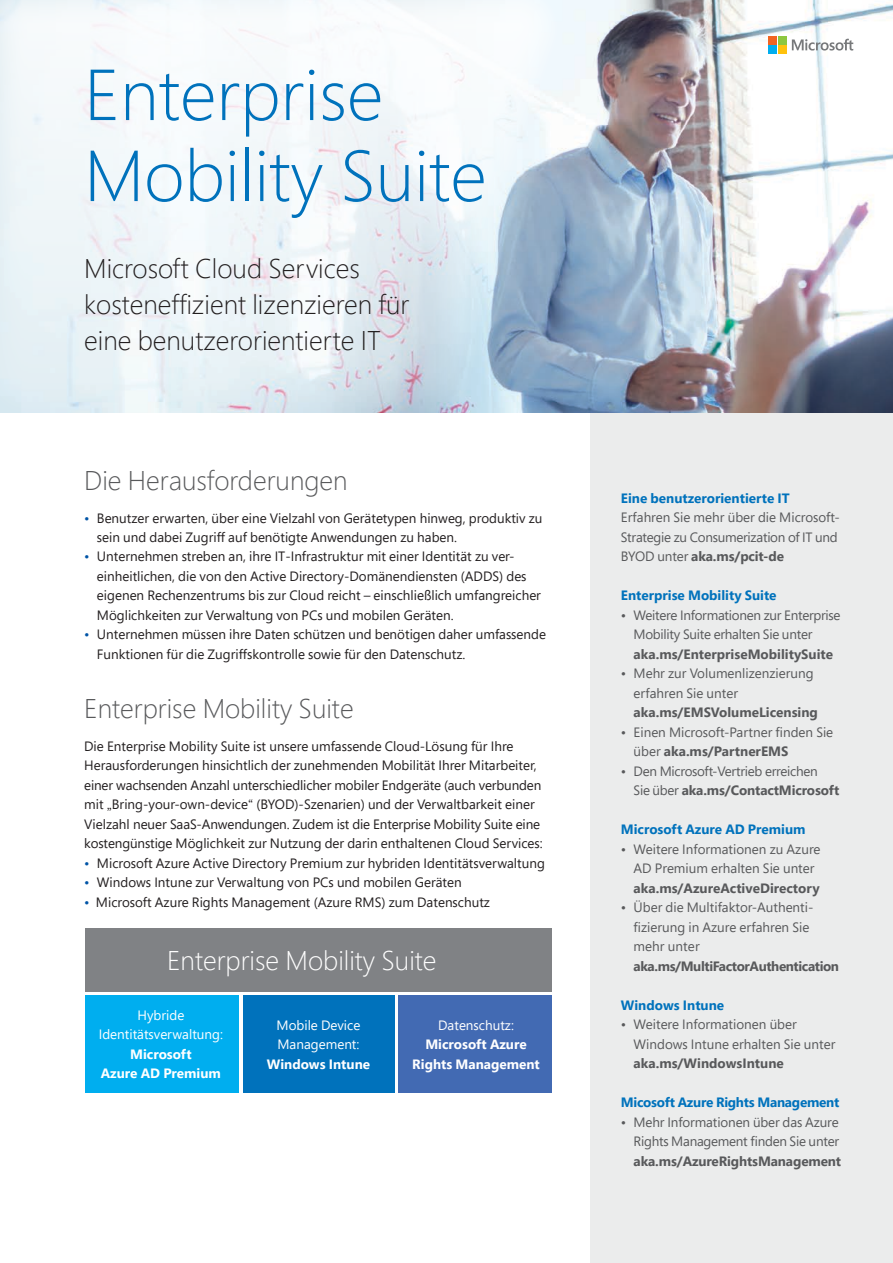
<style>
.page{position:relative;width:893px;height:1263px;background:#fff}
.page>*{position:absolute;margin:0;border:0;box-sizing:border-box;transform-origin:0 0}
.t1{font:300 72px/81px "Segoe Pro";color:#0072bc}
.t2{font:300 27px/36px "Segoe Pro";color:#231f20}
.t3{font:300 27px "Segoe Pro";color:#58595b}
.t4{font:300 27px "Segoe Pro";color:#fff}
.t5{font:13.5px/19.5px "Segoe Pro";color:#231f20}
.t6{font:13.5px/19.5px "Segoe Pro";letter-spacing:-.02em;color:#58595b}
.t7{font:13.5px/19.5px "Segoe Pro";color:#58595b}
.t8{font:700 13.5px "Segoe Pro";color:#58595b}
.t9{font:700 13.5px "Segoe Pro";color:#0072bc}
.t10{font:700 13.5px/19.5px "Segoe Pro";color:#fff;text-align:center}
.t11{font:13.5px/19.5px "Segoe Pro";color:#fff;text-align:center}
.t12{font:700 13.5px "Segoe Pro";letter-spacing:-.03em;color:#58595b}
.t13{font:700 13.5px "Segoe Pro";letter-spacing:-.02em;color:#0072bc}
.s1{color:#0054a6}
.s2{font-weight:700}
</style>
<div class="page">
<div style="left:591px;top:0;width:302px;height:1263px;background:#ebecec"></div>
<img style="left:575px;top:0;width:318px;height:412px">
<svg style="left:792px;top:39px;width:61px;height:12px"></svg>
<div style="left:768px;top:36px;width:9px;height:8px;background:#f26522"></div>
<div style="left:778px;top:36px;width:8px;height:8px;background:#8dc73f"></div>
<div style="left:768px;top:45px;width:9px;height:9px;background:#00aeef"></div>
<div style="left:778px;top:45px;width:8px;height:9px;background:#ffc20d"></div>
<div style="left:85px;top:996px;width:153px;height:97px;background:#00aeef"></div>
<div style="left:243px;top:996px;width:151px;height:97px;background:#0072bc"></div>
<div style="left:399px;top:996px;width:153px;height:97px;background:#426ab3"></div>
<div style="left:85px;top:928px;width:467px;height:63px;background:#808285"></div>
<svg style="left:0;top:0;width:575px;height:413px;fill:#f0f6f9"></svg>
<h1 class="t1" style="left:84px;top:52px;width:404px">Enterprise<br>Mobility Suite</h1>
<h2 class="t2" style="left:84px;top:250px;width:327px">Microsoft Cloud Services kosteneffizient lizenzieren für eine benutzerorientierte IT</h2>
<h2 class="t3" style="left:84px;top:461px;width:265px">Die Herausforderungen</h2>
<p class="t5" style="left:97px;top:508px;width:447px;text-indent:-13px"><span class="s1">•</span> Benutzer erwarten, über eine Vielzahl von Gerätetypen hinweg, produktiv zu sein und dabei Zugriff auf benötigte Anwendungen zu haben.</p>
<p class="t5" style="left:97px;top:547px;width:446px;text-indent:-13px"><span class="s1">•</span> Unternehmen streben an, ihre IT-Infrastruktur mit einer Identität zu ver&shy;einheitlichen, die von den Active Directory-Domänendiensten (ADDS) des eigenen Rechenzentrums bis zur Cloud reicht – einschließlich umfangreicher Möglichkeiten zur Verwaltung von PCs und mobilen Geräten.</p>
<p class="t5" style="left:97px;top:625px;width:451px;text-indent:-13px"><span class="s1">•</span> Unternehmen müssen ihre Daten schützen und benötigen daher umfassende<br>Funktionen für die Zugriffskontrolle sowie für den Datenschutz.</p>
<h2 class="t3" style="left:84px;top:689px;width:271px">Enterprise Mobility Suite</h2>
<p class="t5" style="left:84px;top:736px;width:460px">Die Enterprise Mobility Suite ist unsere umfassende Cloud-Lösung für Ihre Herausforderungen hinsichtlich der zunehmenden Mobilität Ihrer Mitarbeiter, einer wachsenden Anzahl unterschiedlicher mobiler Endgeräte (auch verbunden mit „Bring-your-own-device“ (BYOD)-Szenarien) und der Verwaltbarkeit einer Vielzahl neuer SaaS-Anwendungen. Zudem ist die Enterprise Mobility Suite eine kostengünstige Möglichkeit zur Nutzung der darin enthaltenen Cloud Services:</p>
<p class="t5" style="left:84px;top:853px;width:462px"><span class="s1">•</span> Microsoft Azure Active Directory Premium zur hybriden Identitätsverwaltung</p>
<p class="t5" style="left:84px;top:872px;width:379px"><span class="s1">•</span> Windows Intune zur Verwaltung von PCs und mobilen Geräten</p>
<p class="t5" style="left:84px;top:892px;width:407px"><span class="s1">•</span> Microsoft Azure Rights Management (Azure RMS) zum Datenschutz</p>
<h2 class="t4" style="left:167px;top:942px;width:271px">Enterprise Mobility Suite</h2>
<p class="t11" style="left:99px;top:1005px;width:126px">Hybride<br>Identitätsverwaltung:</p>
<p class="t10" style="left:101px;top:1044px;width:122px">Microsoft<br>Azure AD Premium</p>
<p class="t11" style="left:277px;top:1015px;width:85px;text-align:left">Mobile Device<br>Management:</p>
<p class="t10" style="left:267px;top:1054px;width:105px">Windows Intune</p>
<p class="t11" style="left:438px;top:1015px;width:77px">Datenschutz:</p>
<p class="t10" style="left:412px;top:1034px;width:129px">Microsoft Azure<br>Rights Management</p>
<p class="t9" style="left:621px;top:488px;width:170px">Eine benutzerorientierte IT</p>
<p class="t6" style="left:621px;top:507px;width:220px">Erfahren Sie mehr über die Microsoft-<br>Strategie zu Consumerization of IT und<br>BYOD unter <span class="s2">aka.ms/pcit-de</span></p>
<p class="t9" style="left:621px;top:586px;width:157px">Enterprise Mobility Suite</p>
<p class="t6" style="left:634px;top:605px;width:208px;text-indent:-13px">• Weitere Informationen zur Enterprise<br>Mobility Suite erhalten Sie unter</p>
<p class="t8" style="left:634px;top:644px;width:201px">aka.ms/EnterpriseMobilitySuite</p>
<p class="t7" style="left:634px;top:663px;width:182px;text-indent:-13px">• Mehr zur Volumenlizenzierung erfahren Sie unter</p>
<p class="t8" style="left:634px;top:703px;width:186px">aka.ms/EMSVolumeLicensing</p>
<p class="t7" style="left:634px;top:722px;width:201px;text-indent:-13px">• Einen Microsoft-Partner finden Sie über <span class="s2">aka.ms/PartnerEMS</span></p>
<p class="t6" style="left:634px;top:761px;width:207px;text-indent:-13px">• Den Microsoft-Vertrieb erreichen<br>Sie über <span class="s2">aka.ms/ContactMicrosoft</span></p>
<p class="t9" style="left:621px;top:820px;width:186px">Microsoft Azure AD Premium</p>
<p class="t7" style="left:621px;top:839px;width:201px;text-align:center">• Weitere Informationen zu Azure<br>AD Premium erhalten Sie unter</p>
<p class="t8" style="left:634px;top:878px;width:188px">aka.ms/AzureActiveDirectory</p>
<p class="t7" style="left:634px;top:897px;width:181px;text-indent:-13px">• Über die Multifaktor-Authenti&shy;fizierung in Azure erfahren Sie mehr unter</p>
<p class="t12" style="left:634px;top:956px;width:207px">aka.ms/MultiFactorAuthentication</p>
<p class="t9" style="left:621px;top:995px;width:105px">Windows Intune</p>
<p class="t7" style="left:634px;top:1014px;width:203px;text-indent:-13px">• Weitere Informationen über<br>Windows Intune erhalten Sie unter</p>
<p class="t8" style="left:634px;top:1054px;width:152px">aka.ms/WindowsIntune</p>
<p class="t13" style="left:621px;top:1093px;width:220px">Micosoft Azure Rights Management</p>
<p class="t6" style="left:621px;top:1112px;width:220px;text-align:right">• Mehr Informationen über das Azure<br>Rights Management finden Sie unter</p>
<p class="t8" style="left:634px;top:1151px;width:209px">aka.ms/AzureRightsManagement</p>
</div>
